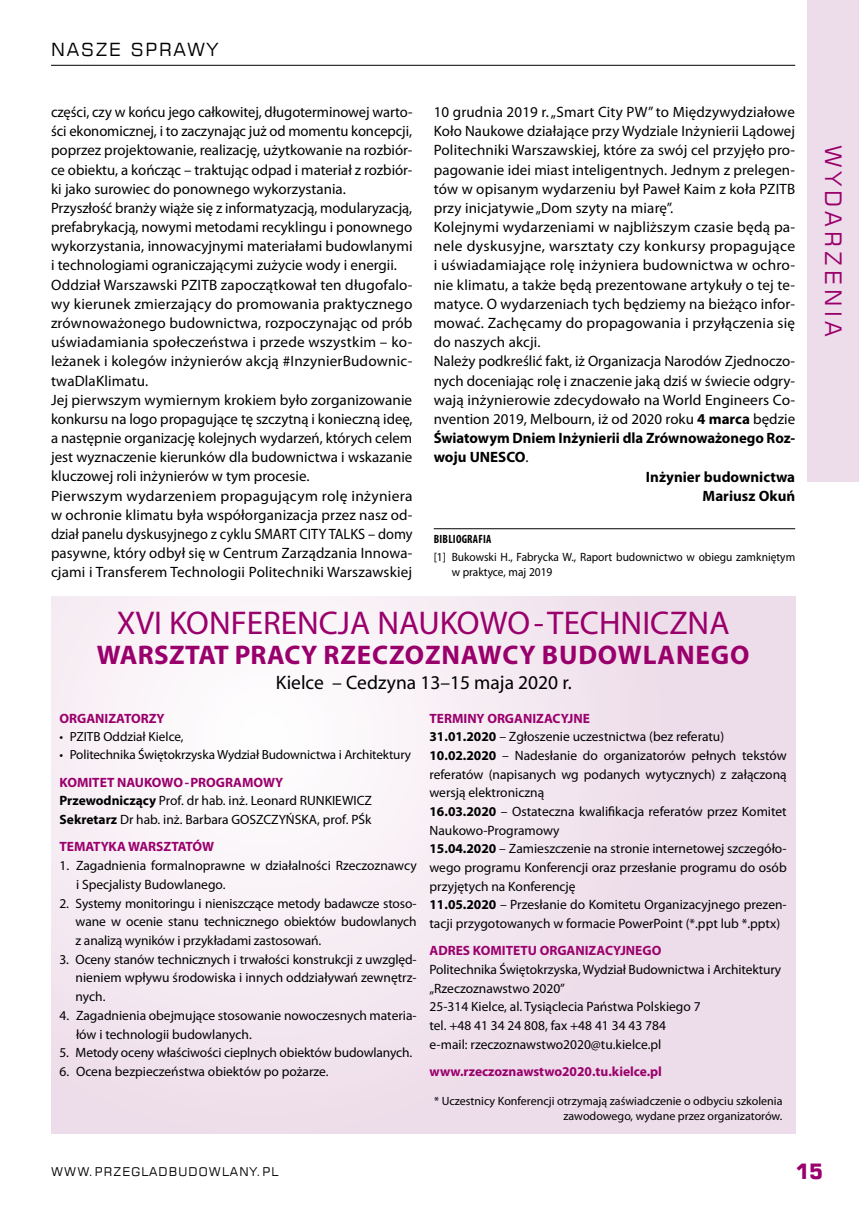
<style>
.page{position:relative;width:859px;height:1212px;background:#fff}
.page>*{position:absolute;margin:0;border:0;box-sizing:border-box;transform-origin:0 0}
.t1{font:33px "Myriad";color:#9a006c}
.t2{font:700 27px "Myriad";letter-spacing:.03em;color:#9a006c}
.t3{font:22.5px "Square 721 EU";color:#9a006c}
.t4{font:700 21px "Square 721 EU";color:#9a006c;scale:.95 1}
.t5{font:19.5px "Myriad";color:#000}
.t6{font:18px "Square 721 EU";letter-spacing:.1em;color:#000}
.t7{font:15px/19.2px "Myriad Pro";letter-spacing:.005em;color:#000}
.t8{font:700 15px "Myriad Pro";letter-spacing:-.005em;color:#000}
.t9{font:15px "Myriad Pro";letter-spacing:.005em;color:#000;scale:1.04 1}
.t10{font:13.5px/18.6px "Myriad Pro";color:#000}
.t11{font:700 13.5px "Myriad Pro";color:#9a006c}
.t12{font:13.2px "Myriad Pro";letter-spacing:-.01em;color:#000}
.t13{font:12px/14.4px "Myriad Pro";color:#000;text-align:right}
.t14{font:12px/15px "Myriad Pro";color:#000;scale:.95 1}
.t15{font:12px "Square 721 EU";letter-spacing:.1em;color:#000}
.t16{font:700 condensed 12px "Myriad Pro";letter-spacing:.02em;color:#000;scale:.95 1}
.s1{font-weight:700}
.s2{font-weight:400}
.s3{font-weight:700;color:#9a006c}
</style>
<div class="page">
<div style="left:808px;top:0;width:51px;height:481px;background:#eddce9"></div>
<hr style="left:51px;top:65px;width:744px;height:1px;background:#000">
<svg style="left:51px;top:596px;width:744px;height:537px"></svg>
<hr style="left:434px;top:528px;width:361px;height:1px;background:#000">
<p class="t6" style="left:51px;top:38px;width:168px">NASZE SPRAWY</p>
<p class="t7" style="left:51px;top:102px;width:363px">części, czy w końcu jego całkowitej, długoterminowej warto&shy;ści ekonomicznej, i to zaczynając już od momentu koncepcji, poprzez projektowanie, realizację, użytkowanie na rozbiór&shy;ce obiektu, a kończąc – traktując odpad i materiał z rozbiór&shy;ki jako surowiec do ponownego wykorzystania.<br>Przyszłość branży wiąże się z informatyzacją, modularyzacją, prefabrykacją, nowymi metodami recyklingu i ponownego wykorzystania, innowacyjnymi materiałami budowlanymi i technologiami ograniczającymi zużycie wody i energii.<br>Oddział Warszawski PZITB zapoczątkował ten długofalo&shy;wy kierunek zmierzający do promowania praktycznego zrównoważonego budownictwa, rozpoczynając od prób uświadamiania społeczeństwa i przede wszystkim – ko&shy;leżanek i kolegów inżynierów akcją #InzynierBudownic&shy;twaDlaKlimatu.<br>Jej pierwszym wymiernym krokiem było zorganizowanie konkursu na logo propagujące tę szczytną i konieczną ideę, a następnie organizację kolejnych wydarzeń, których celem jest wyznaczenie kierunków dla budownictwa i wskazanie kluczowej roli inżynierów w tym procesie.<br>Pierwszym wydarzeniem propagującym rolę inżyniera w ochronie klimatu była współorganizacja przez nasz od&shy;dział panelu dyskusyjnego z cyklu SMART CITY TALKS – domy pasywne, który odbył się w Centrum Zarządzania Innowa&shy;cjami i Transferem Technologii Politechniki Warszawskiej</p>
<p class="t7" style="left:434px;top:102px;width:363px">10 grudnia 2019 r. „Smart City PW” to Międzywydziałowe</p>
<p class="t7" style="left:434px;top:121px;width:363px">Koło Naukowe działające przy Wydziale Inżynierii Lądowej</p>
<p class="t7" style="left:434px;top:140px;width:363px">Politechniki Warszawskiej, które za swój cel przyjęło pro-</p>
<p class="t7" style="left:434px;top:160px;width:363px">pagowanie idei miast inteligentnych. Jednym z prelegen-</p>
<p class="t7" style="left:434px;top:179px;width:363px">tów w opisanym wydarzeniu był Paweł Kaim z koła PZITB</p>
<p class="t7" style="left:434px;top:198px;width:241px">przy inicjatywie „Dom szyty na miarę”.</p>
<p class="t7" style="left:434px;top:217px;width:363px">Kolejnymi wydarzeniami w najbliższym czasie będą pa-</p>
<p class="t9" style="left:434px;top:237px;width:349px">nele dyskusyjne, warsztaty czy konkursy propagujące</p>
<p class="t7" style="left:434px;top:256px;width:363px">i uświadamiające rolę inżyniera budownictwa w ochro-</p>
<p class="t7" style="left:434px;top:275px;width:363px">nie klimatu, a także będą prezentowane artykuły o tej te-</p>
<p class="t7" style="left:434px;top:294px;width:363px">matyce. O wydarzeniach tych będziemy na bieżąco infor-</p>
<p class="t7" style="left:434px;top:313px;width:363px">mować. Zachęcamy do propagowania i przyłączenia się</p>
<p class="t7" style="left:434px;top:332px;width:108px">do naszych akcji.</p>
<p class="t7" style="left:434px;top:351px;width:363px">Należy podkreślić fakt, iż Organizacja Narodów Zjednoczo-</p>
<p class="t7" style="left:434px;top:371px;width:363px">nych doceniając rolę i znaczenie jaką dziś w świecie odgry-</p>
<p class="t7" style="left:434px;top:390px;width:363px">wają inżynierowie zdecydowało na World Engineers Co-</p>
<p class="t7" style="left:434px;top:409px;width:363px">nvention 2019, Melbourn, iż od 2020 roku <span class="s1">4 marca</span> będzie</p>
<p class="t8" style="left:434px;top:428px;width:363px">Światowym Dniem Inżynierii dla Zrównoważonego Roz-</p>
<p class="t8" style="left:434px;top:447px;width:96px">woju UNESCO<span class="s2">.</span></p>
<p class="t8" style="left:646px;top:467px;width:151px">Inżynier budownictwa</p>
<p class="t8" style="left:703px;top:486px;width:94px">Mariusz Okuń</p>
<p class="t16" style="left:434px;top:531px;width:62px">BIBLIOGRAFIA</p>
<p class="t14" style="left:452px;top:549px;width:363px;text-indent:-18px">[1] Bukowski H., Fabrycka W., Raport budownictwo w obiegu zamkniętym w praktyce, maj 2019</p>
<h1 class="t1" style="left:117px;top:607px;width:614px">XVI KONFERENCJA NAUKOWO-TECHNICZNA</h1>
<h2 class="t2" style="left:97px;top:641px;width:654px">WARSZTAT PRACY RZECZOZNAWCY BUDOWLANEGO</h2>
<h3 class="t5" style="left:276px;top:673px;width:297px">Kielce – Cedzyna 13–15 maja 2020 r.</h3>
<p class="t11" style="left:60px;top:709px;width:107px">ORGANIZATORZY</p>
<p class="t12" style="left:60px;top:728px;width:126px">• PZITB Oddział Kielce,</p>
<p class="t12" style="left:60px;top:747px;width:353px">• Politechnika Świętokrzyska Wydział Budownictwa i Architektury</p>
<p class="t10" style="left:60px;top:772px;width:314px"><span class="s3">KOMITET NAUKOWO -PROGRAMOWY<br></span><span class="s1">Przewodniczący</span> Prof. dr hab. inż. Leonard RUNKIEWICZ<br><span class="s1">Sekretarz</span> Dr hab. inż. Barbara GOSZCZYŃSKA, prof. PŚk</p>
<p class="t11" style="left:60px;top:838px;width:156px">TEMATYKA WARSZTATÓW</p>
<p class="t10" style="left:76px;top:856px;width:342px;text-indent:-16px">1. Zagadnienia formalnoprawne w działalności Rzeczoznawcy i Specjalisty Budowlanego.</p>
<p class="t10" style="left:76px;top:893px;width:343px;text-align:justify;text-indent:-16px">2. Systemy monitoringu i nieniszczące metody badawcze stoso&shy;wane w ocenie stanu technicznego obiektów budowlanych z analizą wyników i przykładami zastosowań.</p>
<p class="t10" style="left:76px;top:949px;width:343px;text-align:justify;text-indent:-16px">3. Oceny stanów technicznych i trwałości konstrukcji z uwzględ&shy;nieniem wpływu środowiska i innych oddziaływań zewnętrz&shy;nych.</p>
<p class="t10" style="left:76px;top:1006px;width:342px;text-indent:-16px">4. Zagadnienia obejmujące stosowanie nowoczesnych materia&shy;łów i technologii budowlanych.</p>
<p class="t10" style="left:60px;top:1043px;width:354px">5. Metody oceny właściwości cieplnych obiektów budowlanych.</p>
<p class="t10" style="left:60px;top:1062px;width:271px">6. Ocena bezpieczeństwa obiektów po pożarze.</p>
<p class="t10" style="left:429px;top:709px;width:359px"><span class="s3">TERMINY ORGANIZACYJNE<br></span><span class="s1">31.01.2020</span> – Zgłoszenie uczestnictwa (bez referatu)<br><span class="s1">10.02.2020</span> – Nadesłanie do organizatorów pełnych tekstów referatów (napisanych wg podanych wytycznych) z załączoną wersją elektroniczną<br><span class="s1">16.03.2020</span> – Ostateczna kwalifikacja referatów przez Komitet Naukowo-Programowy<br><span class="s1">15.04.2020</span> – Zamieszczenie na stronie internetowej szczegóło&shy;wego programu Konferencji oraz przesłanie programu do osób przyjętych na Konferencję<br><span class="s1">11.05.2020</span> – Przesłanie do Komitetu Organizacyjnego prezen&shy;tacji przygotowanych w formacie PowerPoint (*.ppt lub *.pptx)</p>
<p class="t11" style="left:429px;top:942px;width:233px">ADRES KOMITETU ORGANIZACYJNEGO</p>
<p class="t10" style="left:429px;top:960px;width:353px">Politechnika Świętokrzyska, Wydział Budownictwa i Architektury „Rzeczoznawstwo 2020”<br>25-314 Kielce, al. Tysiąclecia Państwa Polskiego 7<br>tel. +48 41 34 24 808, fax +48 41 34 43 784<br>e-mail: rzeczoznawstwo2020@tu.kielce.pl</p>
<p class="t11" style="left:429px;top:1062px;width:234px">www.rzeczoznawstwo2020.tu.kielce.pl</p>
<p class="t13" style="left:434px;top:1094px;width:350px">* Uczestnicy Konferencji otrzymają zaświadczenie o odbyciu szkolenia zawodowego, wydane przez organizatorów.</p>
<h3 class="t3" style="left:847px;top:145px;width:193px;rotate:90deg">WYDARZEN IA</h3>
<p class="t15" style="left:51px;top:1164px;width:229px">WWW.PRZEGLADBUDOWLANY.PL</p>
<h3 class="t4" style="left:795px;top:1158px;width:31px">15</h3>
</div>
